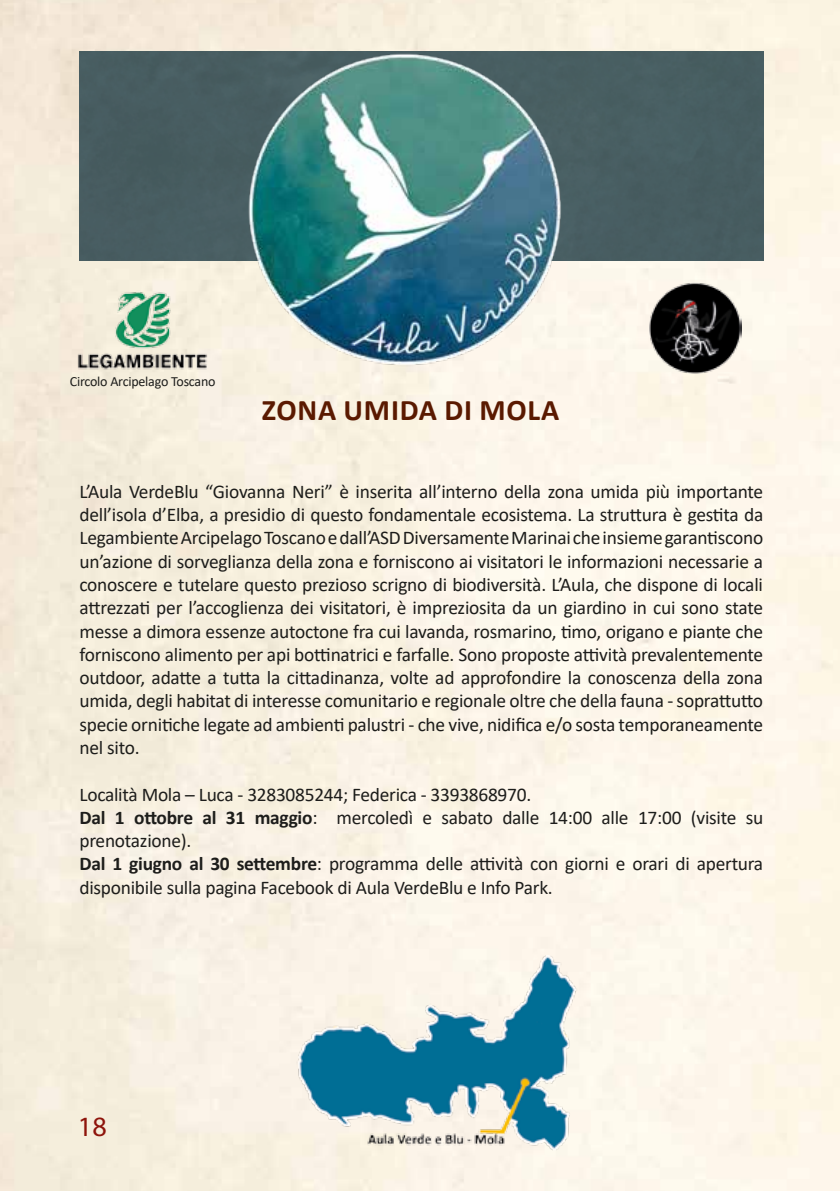
<style>
.page{position:relative;width:840px;height:1191px;background:#fff}
.page>*{position:absolute;margin:0;border:0;box-sizing:border-box;transform-origin:0 0}
.t1{font:700 30px "Calibri";letter-spacing:.025em;color:#5a1900}
.t2{font:28px "Myriad Pro";color:#8e140b}
.t3{font:19.4px/23.2px "Calibri";letter-spacing:-.015em;color:#1d1d1b;text-align:justify}
.t4{font:14px "Calibri";letter-spacing:-.015em;color:#1d1d1b}
.s1{font-weight:700}
</style>
<div class="page">
<img style="left:0;top:0;width:839px;height:1191px">
<div style="left:79px;top:51px;width:684px;height:210px;background:#485d61"></div>
<img style="left:229px;top:51px;width:342px;height:323px">
<img style="left:212px;top:955px;width:398px;height:195px">
<img style="left:649px;top:282px;width:91px;height:91px">
<img style="left:69px;top:289px;width:147px;height:82px">
<p class="t4" style="left:70px;top:375px;width:147px">Circolo Arcipelago Toscano</p>
<h1 class="t1" style="left:261px;top:397px;width:299px">ZONA UMIDA DI MOLA</h1>
<p class="t3" style="left:79px;top:481px;width:685px">L’Aula VerdeBlu “Giovanna Neri” è inserita all’interno della zona umida più importante dell’isola d’Elba, a presidio di questo fondamentale ecosistema. La struttura è gestita da Legambiente Arcipelago Toscano e dall’ASD Diversamente Marinai che insieme garantiscono un’azione di sorveglianza della zona e forniscono ai visitatori le informazioni necessarie a conoscere e tutelare questo prezioso scrigno di biodiversità. L’Aula, che dispone di locali attrezzati per l’accoglienza dei visitatori, è impreziosita da un giardino in cui sono state messe a dimora essenze autoctone fra cui lavanda, rosmarino, timo, origano e piante che forniscono alimento per api bottinatrici e farfalle. Sono proposte attività prevalentemente outdoor, adatte a tutta la cittadinanza, volte ad approfondire la conoscenza della zona umida, degli habitat di interesse comunitario e regionale oltre che della fauna - soprattutto specie ornitiche legate ad ambienti palustri - che vive, nidifica e/o sosta temporaneamente nel sito.</p>
<p class="t3" style="left:79px;top:784px;width:685px;text-align:left">Località Mola – Luca - 3283085244; Federica - 3393868970.<br><span class="s1">Dal 1 ottobre al 31 maggio</span>: mercoledì e sabato dalle 14:00 alle 17:00 (visite su prenotazione).<br><span class="s1">Dal 1 giugno al 30 settembre</span>: programma delle attività con giorni e orari di apertura disponibile sulla pagina Facebook di Aula VerdeBlu e Info Park.</p>
<h2 class="t2" style="left:78px;top:1109px;width:30px">18</h2>
</div>
